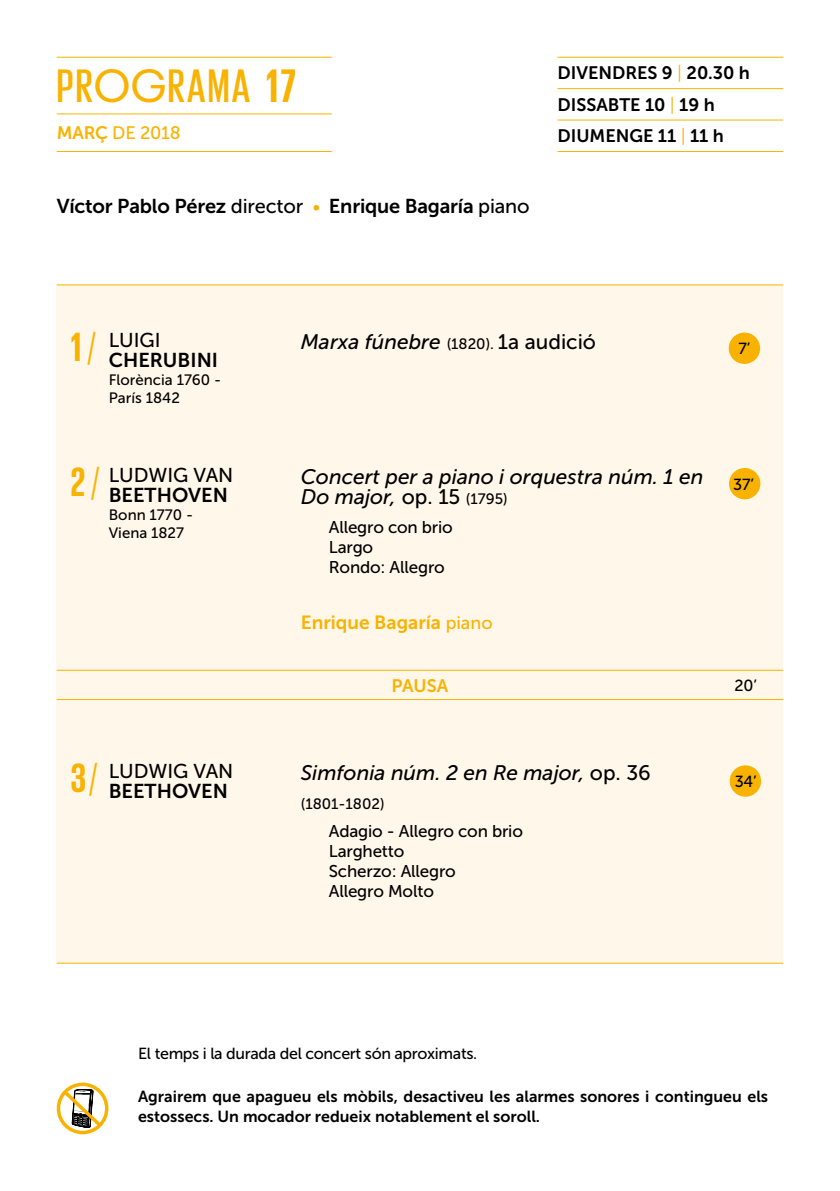
<style>
.page{position:relative;width:840px;height:1191px;background:#fff}
.page>*{position:absolute;margin:0;border:0;box-sizing:border-box;transform-origin:0 0}
.t1{font:500 48px "Giorgio Sans";letter-spacing:.05em;color:#f9b200}
.t2{font:italic 21px/20px "Museo Sans 500";color:#000}
.t3{font:20px "Museo Sans 700";letter-spacing:-.01em;color:#000}
.t4{font:20px "Museo Sans 500";color:#000}
.t5{font:19px "Museo Sans 700";color:#f9b200}
.t6{font:18px "Museo Sans 700";color:#000}
.t7{font:18px "Museo Sans 500";letter-spacing:-.01em;color:#f9b200}
.t8{font:18px "Museo Sans 700";letter-spacing:-.005em;color:#f9b200}
.t9{font:17px/20px "Museo Sans 500";letter-spacing:-.01em;color:#000}
.t10{font:16px/20px "Museo Sans 700";color:#000}
.t11{font:16px "Museo Sans 500";letter-spacing:-.02em;color:#000}
.t12{font:15px/18px "Museo Sans 500";color:#000}
.s1{font-weight:700}
.s2{font-family:"Museo Sans 700"}
.s3{font-family:"Museo Sans 500"}
.s4{font-family:"Museo Sans 500";font-style:italic;font-size:18px;color:#f9b200}
.s5{font-family:"Museo Sans 300";color:#f9b200}
.s6{font-family:"Giorgio Sans";font-weight:700;font-size:41.8px;color:#f9b200}
.s7{font-family:"Giorgio Sans";font-size:41.8px;color:#f9b200}
.s8{font-style:normal;font-size:15px}
.s9{font-style:normal}
.s10{font-family:"Museo Sans 500";font-size:18px}
</style>
<div class="page">
<div style="left:57px;top:285px;width:725px;height:677px;background:#fff7ea"></div>
<hr style="left:57px;top:962px;width:725px;height:1px;background:#f9b200">
<hr style="left:57px;top:284px;width:725px;height:1px;background:#f9b200">
<hr style="left:57px;top:57px;width:274px;height:1px;background:#f9b200">
<hr style="left:57px;top:113px;width:274px;height:1px;background:#f9b200">
<hr style="left:57px;top:151px;width:274px;height:1px;background:#f9b200">
<div style="left:57px;top:1082px;width:51px;height:52px;border:3px solid #f9b200;border-radius:50%"></div>
<svg style="left:60px;top:1083px;width:44px;height:46px"></svg>
<hr style="left:557px;top:88px;width:225px;height:1px;background:#f9b200">
<hr style="left:557px;top:57px;width:225px;height:1px;background:#f9b200">
<hr style="left:557px;top:151px;width:225px;height:1px;background:#f9b200">
<hr style="left:557px;top:119px;width:225px;height:1px;background:#f9b200">
<div style="left:729px;top:765px;width:31px;height:31px;background:#f9b200;border-radius:50%"></div>
<div style="left:728px;top:468px;width:32px;height:31px;background:#f9b200;border-radius:50%"></div>
<hr style="left:57px;top:670px;width:725px;height:1px;background:#f9b200">
<hr style="left:57px;top:699px;width:725px;height:1px;background:#f9b200">
<div style="left:728px;top:332px;width:31px;height:32px;background:#f9b200;border-radius:50%"></div>
<h1 class="t1" style="left:57px;top:62px;width:241px">PROGRAMA <span class="s1">17</span></h1>
<p class="t7" style="left:57px;top:123px;width:125px"><span class="s2">MARÇ</span> DE 2018</p>
<p class="t3" style="left:57px;top:195px;width:474px">Víctor Pablo Pérez <span class="s3">director</span> <span class="s4">•</span> Enrique Bagaría <span class="s3">piano</span></p>
<p class="t6" style="left:557px;top:63px;width:194px">DIVENDRES 9 <span class="s5">|</span> 20.30 h</p>
<p class="t6" style="left:557px;top:94px;width:159px">DISSABTE 10 <span class="s5">|</span> 19 h</p>
<p class="t6" style="left:557px;top:126px;width:168px">DIUMENGE 11 <span class="s5">|</span> 11 h</p>
<p class="t4" style="left:71px;top:329px;width:91px"><span class="s6">1</span> <span class="s7">/</span> LUIGI</p>
<p class="t3" style="left:109px;top:349px;width:111px">CHERUBINI</p>
<p class="t12" style="left:109px;top:370px;width:114px">Florència 1760 -<br>París 1842</p>
<p class="t4" style="left:71px;top:464px;width:164px"><span class="s6">2</span> <span class="s7">/</span> LUDWIG VAN</p>
<p class="t3" style="left:109px;top:484px;width:120px">BEETHOVEN</p>
<p class="t12" style="left:109px;top:506px;width:86px">Bonn 1770 -<br>Viena 1827</p>
<p class="t4" style="left:71px;top:760px;width:164px"><span class="s6">3</span> <span class="s7">/</span> LUDWIG VAN</p>
<p class="t3" style="left:109px;top:780px;width:120px">BEETHOVEN</p>
<h2 class="t2" style="left:300px;top:332px;width:296px">Marxa fúnebre <span class="s8">(1820).</span> <span class="s9">1a audició</span></h2>
<p class="t11" style="left:738px;top:340px;width:13px">7’</p>
<h2 class="t2" style="left:300px;top:466px;width:404px">Concert per a piano i orquestra núm. 1 en<br>Do major, <span class="s9">op. 15</span> <span class="s8">(1795)</span></h2>
<p class="t9" style="left:328px;top:517px;width:125px">Allegro con brio<br>Largo<br>Rondo: Allegro</p>
<p class="t5" style="left:300px;top:611px;width:193px">Enrique Bagaría <span class="s10">piano</span></p>
<p class="t11" style="left:733px;top:475px;width:22px">37’</p>
<p class="t8" style="left:391px;top:675px;width:58px">PAUSA</p>
<p class="t11" style="left:734px;top:677px;width:24px">20’</p>
<h2 class="t2" style="left:300px;top:762px;width:351px">Simfonia núm. 2 en Re major, <span class="s9">op. 36</span></h2>
<p class="t12" style="left:300px;top:794px;width:85px">(1801-1802)</p>
<p class="t9" style="left:328px;top:821px;width:195px">Adagio - Allegro con brio<br>Larghetto<br>Scherzo: Allegro<br>Allegro Molto</p>
<p class="t11" style="left:734px;top:772px;width:23px">34’</p>
<p class="t11" style="left:138px;top:1044px;width:340px">El temps i la durada del concert són aproximats.</p>
<p class="t10" style="left:138px;top:1086px;width:631px">Agrairem que apagueu els mòbils, desactiveu les alarmes sonores i contingueu els estossecs. Un mocador redueix notablement el soroll.</p>
</div>
